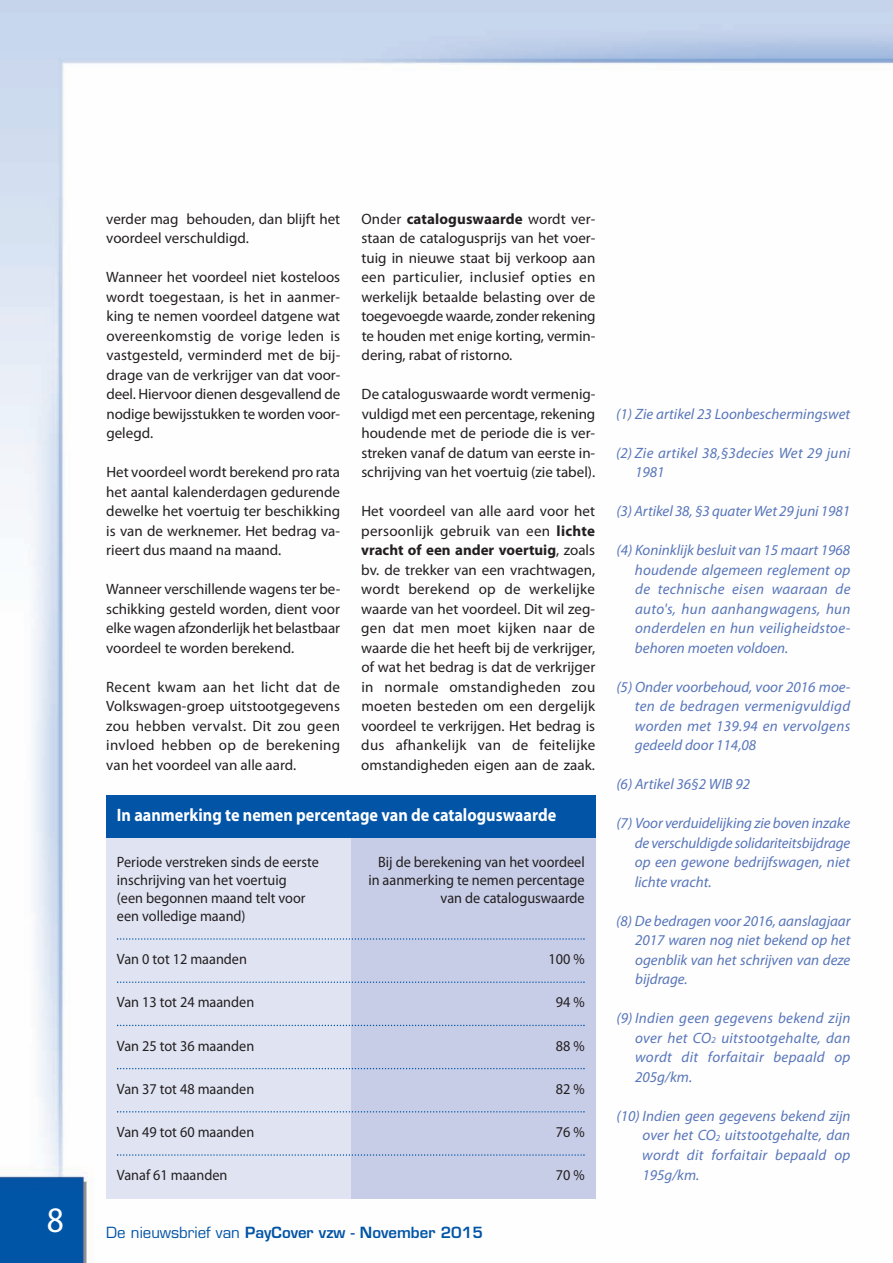
<style>
.page{position:relative;width:893px;height:1263px;background:#fff}
.page>*{position:absolute;margin:0;border:0;box-sizing:border-box;transform-origin:0 0}
.t1{font:semi-condensed 36px "Myriad Pro";color:#fff}
.t2{font:700 18px "Myriad Pro";color:#fff;scale:.9 1}
.t3{font:15px/19.5px "Myriad Pro";color:#231f20;text-align:justify}
.t4{font:italic 15px/19.5px "Myriad Pro";letter-spacing:.005em;color:#5876ba;text-align:justify}
.t5{font:15px "Myriad Pro";color:#231f20;scale:.95 1}
.t6{font:600 15px "Eurostile LT Std";color:#0154a6}
.s1{font-weight:700}
.s2{font-weight:400}
.s3{font-size:9px}
</style>
<div class="page">
<img style="left:0;top:0;width:893px;height:1263px">
<div style="left:106px;top:838px;width:245px;height:361px;background:#e0e4f2"></div>
<div style="left:351px;top:838px;width:244px;height:361px;background:#c7cde7"></div>
<svg style="left:117px;top:938px;width:468px;height:2px"></svg>
<svg style="left:117px;top:981px;width:468px;height:2px"></svg>
<svg style="left:117px;top:1025px;width:468px;height:1px"></svg>
<svg style="left:117px;top:1068px;width:468px;height:1px"></svg>
<svg style="left:117px;top:1111px;width:468px;height:1px"></svg>
<svg style="left:117px;top:1154px;width:468px;height:2px"></svg>
<div style="left:106px;top:795px;width:489px;height:43px;background:#0154a6"></div>
<h1 class="t1" style="left:47px;top:1207px;width:19px">8</h1>
<p class="t3" style="left:106px;top:210px;width:235px">verder mag behouden, dan blijft het voordeel verschuldigd.</p>
<p class="t3" style="left:106px;top:269px;width:236px">Wanneer het voordeel niet kosteloos wordt toegestaan, is het in aanmer&shy;king te nemen voordeel datgene wat overeenkomstig de vorige leden is vastgesteld, verminderd met de bij&shy;drage van de verkrijger van dat voor&shy;deel. Hiervoor dienen desgevallend de nodige bewijsstukken te worden voor&shy;gelegd.</p>
<p class="t3" style="left:106px;top:464px;width:235px">Het voordeel wordt berekend pro rata het aantal kalenderdagen gedurende dewelke het voertuig ter beschikking is van de werknemer. Het bedrag va&shy;rieert dus maand na maand.</p>
<p class="t3" style="left:106px;top:581px;width:236px">Wanneer verschillende wagens ter be&shy;schikking gesteld worden, dient voor elke wagen afzonderlijk het belastbaar voordeel te worden berekend.</p>
<p class="t3" style="left:106px;top:678px;width:236px">Recent kwam aan het licht dat de Volkswagen-groep uitstootgegevens zou hebben vervalst. Dit zou geen invloed hebben op de berekening van het voordeel van alle aard.</p>
<p class="t3" style="left:361px;top:210px;width:236px">Onder <span class="s1">cataloguswaarde</span> wordt ver&shy;staan de catalogusprijs van het voer&shy;tuig in nieuwe staat bij verkoop aan een particulier, inclusief opties en werkelijk betaalde belasting over de toegevoegde waarde, zonder rekening te houden met enige korting, vermin&shy;dering, rabat of ristorno.</p>
<p class="t3" style="left:361px;top:386px;width:236px">De cataloguswaarde wordt vermenig&shy;vuldigd met een percentage, rekening houdende met de periode die is ver&shy;streken vanaf de datum van eerste in&shy;schrijving van het voertuig (zie tabel).</p>
<p class="t3" style="left:361px;top:503px;width:236px">Het voordeel van alle aard voor het persoonlijk gebruik van een <span class="s1">lichte vracht of een ander voertuig</span>, zoals bv. de trekker van een vrachtwagen, wordt berekend op de werkelijke waarde van het voordeel. Dit wil zeg&shy;gen dat men moet kijken naar de waarde die het heeft bij de verkrijger, of wat het bedrag is dat de verkrijger in normale omstandigheden zou moeten besteden om een dergelijk voordeel te verkrijgen. Het bedrag is dus afhankelijk van de feitelijke omstandigheden eigen aan de zaak.</p>
<p class="t2" style="left:117px;top:808px;width:490px">In aanmerking te nemen percentage van de cataloguswaarde</p>
<p class="t5" style="left:117px;top:856px;width:214px">Periode verstreken sinds de eerste</p>
<p class="t5" style="left:378px;top:856px;width:219px">Bij de berekening van het voordeel</p>
<p class="t5" style="left:117px;top:874px;width:180px">inschrijving van het voertuig</p>
<p class="t5" style="left:368px;top:874px;width:229px">in aanmerking te nemen percentage</p>
<p class="t5" style="left:117px;top:892px;width:200px">(een begonnen maand telt voor</p>
<p class="t5" style="left:441px;top:892px;width:153px">van de cataloguswaarde</p>
<p class="t5" style="left:117px;top:910px;width:137px">een volledige maand)</p>
<p class="t5" style="left:117px;top:953px;width:138px">Van 0 tot 12 maanden</p>
<p class="t5" style="left:548px;top:953px;width:40px">100 %</p>
<p class="t5" style="left:117px;top:997px;width:146px">Van 13 tot 24 maanden</p>
<p class="t5" style="left:556px;top:997px;width:32px">94 %</p>
<p class="t5" style="left:117px;top:1040px;width:146px">Van 25 tot 36 maanden</p>
<p class="t5" style="left:556px;top:1040px;width:32px">88 %</p>
<p class="t5" style="left:117px;top:1083px;width:146px">Van 37 tot 48 maanden</p>
<p class="t5" style="left:556px;top:1083px;width:32px">82 %</p>
<p class="t5" style="left:117px;top:1126px;width:146px">Van 49 tot 60 maanden</p>
<p class="t5" style="left:556px;top:1126px;width:32px">76 %</p>
<p class="t5" style="left:117px;top:1169px;width:118px">Vanaf 61 maanden</p>
<p class="t5" style="left:556px;top:1169px;width:32px">70 %</p>
<p class="t6" style="left:106px;top:1227px;width:378px"><span class="s2">De nieuwsbrief van</span> PayCover vzw - November 2015</p>
<p class="t4" style="left:616px;top:405px;width:235px">(1) Zie artikel 23 Loonbeschermingswet</p>
<p class="t4" style="left:635px;top:444px;width:217px;text-indent:-19px">(2) Zie artikel 38,§3decies Wet 29 juni<br>1981</p>
<p class="t4" style="left:616px;top:503px;width:235px">(3) Artikel 38, §3 quater Wet 29 juni 1981</p>
<p class="t4" style="left:635px;top:542px;width:217px;text-indent:-19px">(4) Koninklijk besluit van 15 maart 1968 houdende algemeen reglement op de technische eisen waaraan de auto's, hun aanhangwagens, hun onderdelen en hun veiligheidstoe&shy;behoren moeten voldoen.</p>
<p class="t4" style="left:635px;top:678px;width:217px;text-indent:-19px">(5) Onder voorbehoud, voor 2016 moe&shy;ten de bedragen vermenigvuldigd worden met 139.94 en vervolgens gedeeld door 114,08</p>
<p class="t4" style="left:616px;top:776px;width:135px">(6) Artikel 36§2 WIB 92</p>
<p class="t4" style="left:635px;top:815px;width:217px;text-indent:-18px">(7) Voor verduidelijking zie boven inzake de verschuldigde solidariteitsbijdrage op een gewone bedrijfswagen, niet lichte vracht.</p>
<p class="t4" style="left:635px;top:912px;width:217px;text-indent:-19px">(8) De bedragen voor 2016, aanslagjaar 2017 waren nog niet bekend op het ogenblik van het schrijven van deze bijdrage.</p>
<p class="t4" style="left:635px;top:1010px;width:217px;text-indent:-19px">(9) Indien geen gegevens bekend zijn over het CO<span class="s3">2</span> uitstootgehalte, dan wordt dit forfaitair bepaald op 205g/km.</p>
<p class="t4" style="left:642px;top:1107px;width:210px;text-indent:-26px">(10) Indien geen gegevens bekend zijn over het CO<span class="s3">2</span> uitstootgehalte, dan wordt dit forfaitair bepaald op 195g/km.</p>
</div>
